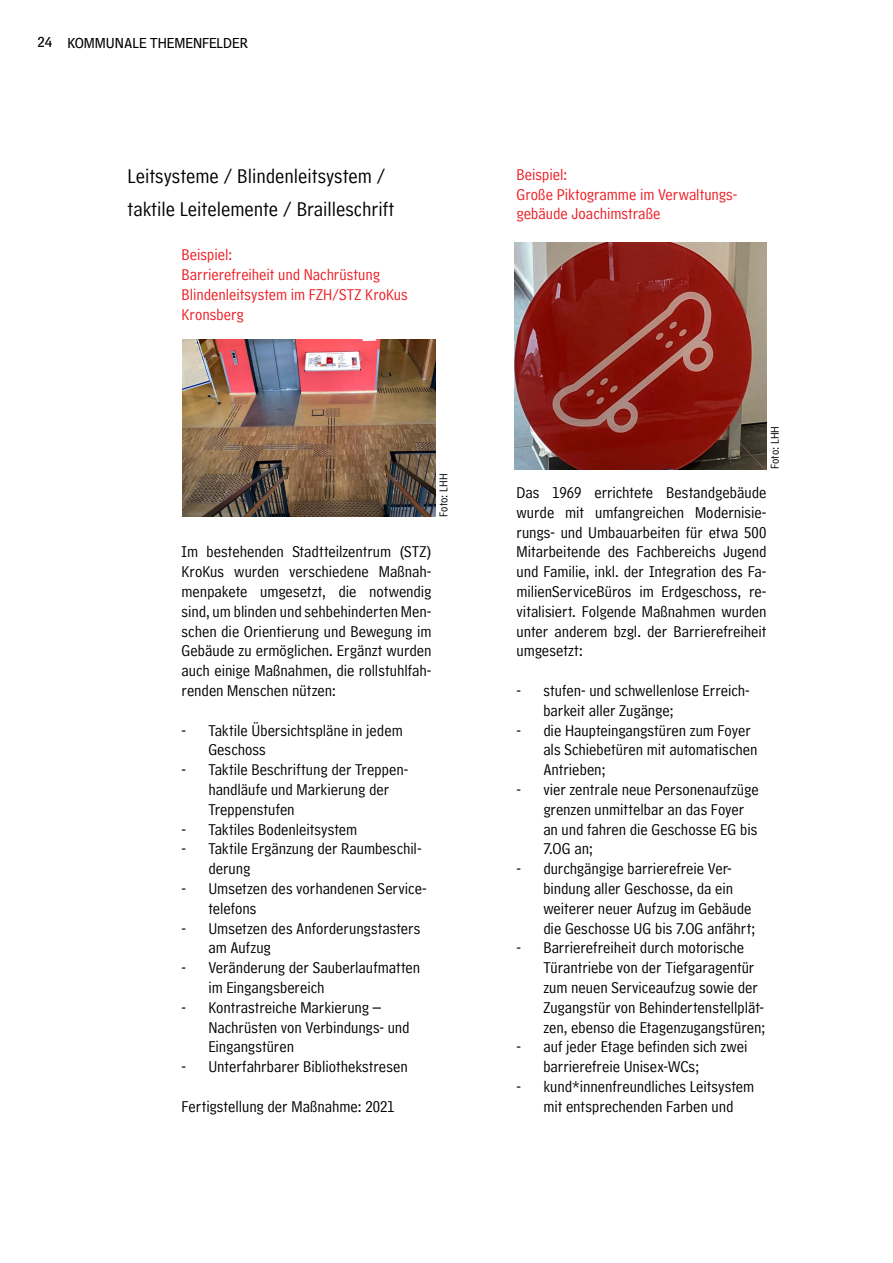
<style>
.page{position:relative;width:893px;height:1263px;background:#fff}
.page>*{position:absolute;margin:0;border:0;box-sizing:border-box;transform-origin:0 0}
.Headline_4{font:21px/32.4px "Hannover Millennial Comment";color:#000}
.Lauftext{font:16.5px/19.8px "Hannover Millennial Comment";color:#000}
.Lauftext-2{font:16.5px/19.8px "Hannover Millennial Comment";color:#ed1c23}
.Zwischenüberschrift{font:16.5px/19.8px "Hannover Millennial Comment";color:#ed1c23}
.t1{font:15px "Hannover Millennial Text";color:#000}
.t2{font:12px "Hannover Millennial Comment";letter-spacing:.01em;color:#000}
</style>
<div class="page">
<img style="left:514px;top:242px;width:253px;height:228px">
<img style="left:183px;top:339px;width:252px;height:178px">
<p class="t1" style="left:37px;top:34px;width:16px">24</p>
<p class="t1" style="left:67px;top:34px;width:182px">KOMMUNALE THEMENFELDER</p>
<h4 class="Headline_4" style="left:128px;top:161px;width:268px">Leitsysteme / Blindenleitsystem / taktile Leitelemente / Brailleschrift</h4>
<p class="Lauftext-2" style="left:182px;top:245px;width:228px">Beispiel:<br>Barrierefreiheit und Nachrüstung<br>Blindenleitsystem im FZH/STZ KroKus<br>Kronsberg</p>
<p class="t2" style="left:437px;top:517px;width:45px;rotate:-90deg">Foto: LHH</p>
<p class="Lauftext" style="left:182px;top:542px;width:251px;text-align:justify">Im bestehenden Stadtteilzentrum (STZ)<br>KroKus wurden verschiedene Maßnah&shy;menpakete umgesetzt, die notwendig sind, um blinden und sehbehinderten Men&shy;schen die Orientierung und Bewegung im Gebäude zu ermöglichen. Ergänzt wurden auch einige Maßnahmen, die rollstuhlfah&shy;renden Menschen nützen:</p>
<p class="Lauftext" style="left:208px;top:721px;width:196px;text-indent:-27px">- Taktile Übersichtspläne in jedem<br>Geschoss</p>
<p class="Lauftext" style="left:208px;top:760px;width:201px;text-indent:-27px">- Taktile Beschriftung der Treppen&shy;handläufe und Markierung der<br>Treppenstufen</p>
<p class="Lauftext" style="left:182px;top:820px;width:177px">- Taktiles Bodenleitsystem</p>
<p class="Lauftext" style="left:208px;top:839px;width:215px;text-indent:-27px">- Taktile Ergänzung der Raumbeschil&shy;derung</p>
<p class="Lauftext" style="left:208px;top:879px;width:220px;text-indent:-27px">- Umsetzen des vorhandenen Service&shy;telefons</p>
<p class="Lauftext" style="left:208px;top:919px;width:214px;text-indent:-27px">- Umsetzen des Anforderungstasters am Aufzug</p>
<p class="Lauftext" style="left:208px;top:958px;width:213px;text-indent:-27px">- Veränderung der Sauberlaufmatten im Eingangsbereich</p>
<p class="Lauftext" style="left:208px;top:998px;width:203px;text-indent:-27px">- Kontrastreiche Markierung –<br>Nachrüsten von Verbindungs- und<br>Eingangstüren</p>
<p class="Lauftext" style="left:182px;top:1057px;width:228px">- Unterfahrbarer Bibliothekstresen</p>
<p class="Lauftext" style="left:182px;top:1097px;width:215px">Fertigstellung der Maßnahme: 2021</p>
<h5 class="Zwischenüberschrift" style="left:517px;top:165px;width:222px">Beispiel:<br>Große Piktogramme im Verwaltungs&shy;gebäude Joachimstraße</h5>
<p class="t2" style="left:768px;top:469px;width:45px;rotate:-90deg">Foto: LHH</p>
<p class="Lauftext" style="left:517px;top:483px;width:251px;text-align:justify">Das 1969 errichtete Bestandgebäude wurde mit umfangreichen Modernisie&shy;rungs- und Umbauarbeiten für etwa 500<br>Mitarbeitende des Fachbereichs Jugend und Familie, inkl. der Integration des Fa&shy;milienServiceBüros im Erdgeschoss, re&shy;vitalisiert. Folgende Maßnahmen wurden unter anderem bzgl. der Barrierefreiheit umgesetzt:</p>
<p class="Lauftext" style="left:543px;top:681px;width:208px;text-indent:-27px">- stufen- und schwellenlose Erreich&shy;barkeit aller Zugänge;</p>
<p class="Lauftext" style="left:543px;top:721px;width:216px;text-indent:-27px">- die Haupteingangstüren zum Foyer als Schiebetüren mit automatischen<br>Antrieben;</p>
<p class="Lauftext" style="left:543px;top:780px;width:217px;text-indent:-27px">- vier zentrale neue Personenaufzüge grenzen unmittelbar an das Foyer an und fahren die Geschosse EG bis<br>7.OG an;</p>
<p class="Lauftext" style="left:543px;top:859px;width:214px;text-indent:-27px">- durchgängige barrierefreie Ver&shy;bindung aller Geschosse, da ein weiterer neuer Aufzug im Gebäude die Geschosse UG bis 7.OG anfährt;</p>
<p class="Lauftext" style="left:543px;top:938px;width:224px;text-indent:-27px">- Barrierefreiheit durch motorische Türantriebe von der Tiefgaragentür zum neuen Serviceaufzug sowie der Zugangstür von Behindertenstellplät&shy;zen, ebenso die Etagenzugangstüren;</p>
<p class="Lauftext" style="left:543px;top:1037px;width:206px;text-indent:-27px">- auf jeder Etage befinden sich zwei barrierefreie Unisex-WCs;</p>
<p class="Lauftext" style="left:517px;top:1077px;width:239px;text-align:center">- kund*innenfreundliches Leitsystem mit entsprechenden Farben und</p>
</div>
